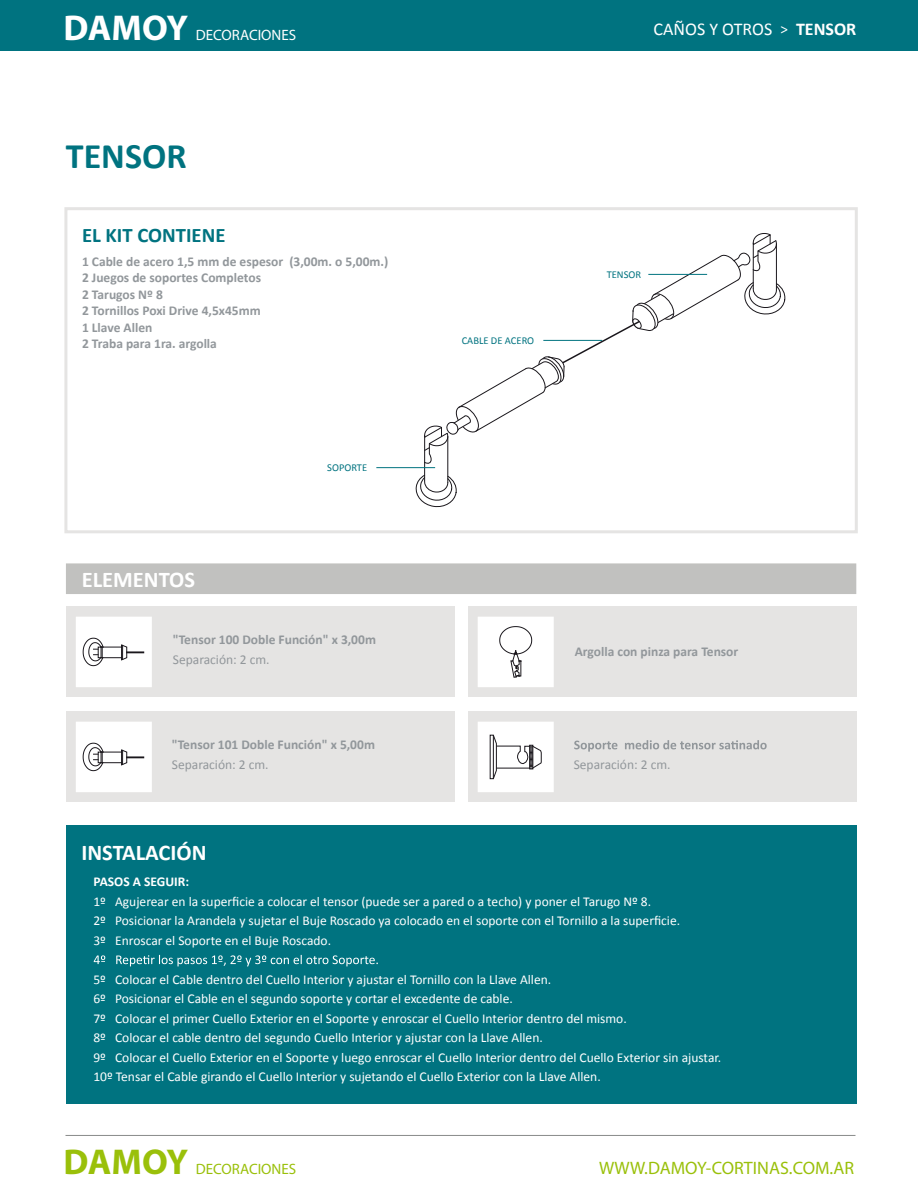
<style>
.page{position:relative;width:918px;height:1188px;background:#fff}
.page>*{position:absolute;margin:0;border:0;box-sizing:border-box;transform-origin:0 0}
.t1{font:700 36px "Calibri";color:#007380}
.t2{font:700 36px "Myriad Pro";letter-spacing:-.01em;color:#fff}
.t3{font:700 36px "Myriad Pro";letter-spacing:-.01em;color:#9ac00a}
.t4{font:700 22.5px "Calibri";color:#fff}
.t5{font:700 20.7px "Calibri";color:#007380}
.t6{font:18px "Myriad Pro";color:#9ac00a}
.t7{font:18px "Calibri";color:#fff}
.t8{font:15px "Myriad Pro";color:#fff}
.t9{font:15px "Myriad Pro";color:#9ac00a}
.t10{font:13.5px/19.5px "Calibri";color:#fff}
.t11{font:700 13.5px/16.5px "Calibri";color:#92979b}
.t12{font:13.5px "Calibri";color:#92979b}
.t13{font:700 13.5px "Calibri";color:#fff}
.t14{font:10.5px "Calibri";color:#007380}
.s1{font-size:15px}
.s2{font-weight:700}
</style>
<div class="page">
<div style="left:0;top:0;width:918px;height:51px;background:#007380"></div>
<hr style="left:66px;top:1135px;width:790px;height:1px;background:#888a89">
<hr style="left:448px;top:436px;width:1px;height:47px;background:#1a171c">
<hr style="left:424px;top:436px;width:1px;height:45px;background:#1a171c">
<svg style="left:415px;top:475px;width:42px;height:33px"></svg>
<svg style="left:424px;top:233px;width:362px;height:231px"></svg>
<hr style="left:376px;top:467px;width:59px;height:1px;background:#007380">
<hr style="left:543px;top:340px;width:59px;height:1px;background:#007380">
<hr style="left:648px;top:274px;width:59px;height:1px;background:#007380">
<div style="left:64px;top:207px;width:794px;height:326px;border:3px solid #e5e4e3"></div>
<div style="left:66px;top:825px;width:790px;height:279px;background:#007380"></div>
<svg style="left:94px;top:955px;width:284px;height:11px"></svg>
<div style="left:66px;top:563px;width:790px;height:31px;background:#c1c1bf"></div>
<div style="left:66px;top:607px;width:388px;height:90px;background:#e5e4e3"></div>
<svg style="left:76px;top:617px;width:76px;height:70px;background:#f3f3f3"></svg>
<div style="left:66px;top:712px;width:388px;height:90px;background:#e5e4e3"></div>
<svg style="left:76px;top:722px;width:76px;height:70px;background:#f3f3f3"></svg>
<div style="left:468px;top:607px;width:388px;height:90px;background:#e5e4e3"></div>
<div style="left:478px;top:617px;width:76px;height:70px;background:#fff"></div>
<div style="left:468px;top:712px;width:388px;height:90px;background:#e5e4e3"></div>
<svg style="left:478px;top:722px;width:76px;height:70px;background:#efefef"></svg>
<svg style="left:574px;top:740px;width:193px;height:12px"></svg>
<h1 class="t2" style="left:63px;top:4px;width:126px">DAMOY</h1>
<p class="t8" style="left:196px;top:25px;width:102px">DECORACIONES</p>
<h1 class="t1" style="left:66px;top:133px;width:122px">TENSOR</h1>
<h3 class="t5" style="left:82px;top:222px;width:145px">EL KIT CONTIENE</h3>
<p class="t11" style="left:82px;top:253px;width:308px">1 Cable de acero 1,5 mm de espesor (3,00m. o 5,00m.)<br>2 Juegos de soportes Completos<br>2 Tarugos Nº 8<br>2 Tornillos Poxi Drive 4,5x45mm<br>1 Llave Allen<br>2 Traba para 1ra. argolla</p>
<h2 class="t4" style="left:82px;top:565px;width:115px">ELEMENTOS</h2>
<p class="t14" style="left:327px;top:461px;width:41px">SOPORTE</p>
<p class="t11" style="left:173px;top:632px;width:205px">"Tensor 100 Doble Función" x 3,00m</p>
<p class="t12" style="left:173px;top:651px;width:98px">Separación: 2 cm.</p>
<p class="t11" style="left:172px;top:737px;width:205px">"Tensor 101 Doble Función" x 5,00m</p>
<p class="t12" style="left:172px;top:756px;width:98px">Separación: 2 cm.</p>
<h3 class="t7" style="left:654px;top:18px;width:204px">CAÑOS Y OTROS <span class="s1">&gt;</span> <span class="s2">TENSOR</span></h3>
<p class="t14" style="left:462px;top:334px;width:74px">CABLE DE ACERO</p>
<p class="t14" style="left:607px;top:268px;width:36px">TENSOR</p>
<p class="t11" style="left:575px;top:643px;width:165px">Argolla con pinza para Tensor</p>
<p class="t12" style="left:574px;top:756px;width:98px">Separación: 2 cm.</p>
<h2 class="t4" style="left:81px;top:838px;width:127px">INSTALACIÓN</h2>
<p class="t13" style="left:93px;top:873px;width:97px">PASOS A SEGUIR:</p>
<p class="t10" style="left:93px;top:891px;width:588px">1º Agujerear en la superficie a colocar el tensor (puede ser a pared o a techo) y poner el Tarugo Nº 8.<br>2º Posicionar la Arandela y sujetar el Buje Roscado ya colocado en el soporte con el Tornillo a la superficie.<br>3º Enroscar el Soporte en el Buje Roscado.</p>
<p class="t10" style="left:93px;top:969px;width:629px">5º Colocar el Cable dentro del Cuello Interior y ajustar el Tornillo con la Llave Allen.<br>6º Posicionar el Cable en el segundo soporte y cortar el excedente de cable.<br>7º Colocar el primer Cuello Exterior en el Soporte y enroscar el Cuello Interior dentro del mismo.<br>8º Colocar el cable dentro del segundo Cuello Interior y ajustar con la Llave Allen.<br>9º Colocar el Cuello Exterior en el Soporte y luego enroscar el Cuello Interior dentro del Cuello Exterior sin ajustar.<br>10º Tensar el Cable girando el Cuello Interior y sujetando el Cuello Exterior con la Llave Allen.</p>
<h1 class="t3" style="left:63px;top:1138px;width:126px">DAMOY</h1>
<p class="t9" style="left:196px;top:1159px;width:102px">DECORACIONES</p>
<h3 class="t6" style="left:599px;top:1156px;width:257px">WWW.DAMOY-CORTINAS.COM.AR</h3>
</div>
